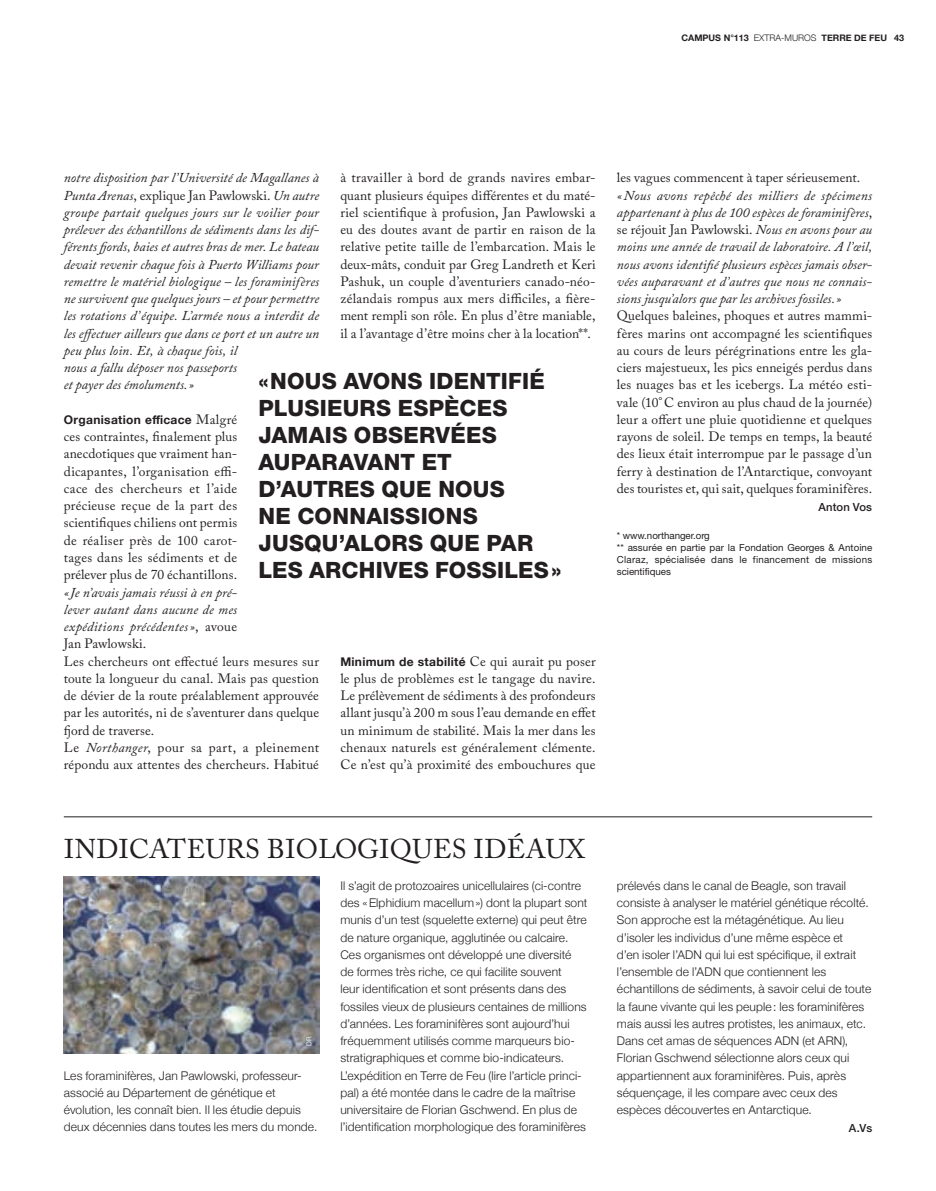
<style>
.page{position:relative;width:936px;height:1191px;background:#fff}
.page>*{position:absolute;margin:0;border:0;box-sizing:border-box;transform-origin:0 0}
._09_titre_encadré_ca{font:27px "Adobe Caslon Pro";letter-spacing:.015em;color:#231f20}
._07_exergue_noir_15{font:800 22.5px/27px "Helvetica Neue";letter-spacing:.01em;color:#231f20}
._03_texte_courant_ca{font:13.5px/17.2px "Adobe Caslon Pro";letter-spacing:.005em;color:#231f20;text-align:justify}
._03_texte_courant_ca-2{font:italic 13.5px/17.2px "Adobe Caslon Pro";letter-spacing:.005em;color:#231f20}
._08_texte_encadré_he{font:300 12px/17.2px "Helvetica Neue";letter-spacing:.01em;color:#231f20}
._03_texte_courant_ca-3{font:700 12px "Helvetica Neue";letter-spacing:.025em;color:#231f20}
._07_signature{font:500 11.25px "Helvetica Neue";letter-spacing:.01em;color:#231f20}
._05_références{font:9.75px/12px "Helvetica Neue";letter-spacing:.025em;color:#231f20;text-align:justify}
._05_références-2{font:9.75px "Helvetica Neue";letter-spacing:-.005em;color:#231f20}
.t1{font:700 9px "Helvetica Neue";color:#231f20}
._07_crédit{font:6.75px "Helvetica Neue";color:#fff}
.s1{font-weight:300}
.s2{font-style:normal}
.s3{font-family:"Adobe Caslon Pro";font-weight:400;font-size:13.5px}
.s4{font-style:italic}
</style>
<div class="page">
<img style="left:64px;top:876px;width:255px;height:178px">
<hr style="left:64px;top:816px;width:808px;height:1px;background:#231f20">
<p class="t1" style="left:681px;top:29px;width:224px">CAMPUS N°113 <span class="s1">EXTRA-MUROS</span> TERRE DE FEU 43</p>
<p class="_03_texte_courant_ca" style="left:340px;top:169px;width:257px">à travailler à bord de grands navires embar&shy;quant plusieurs équipes différentes et du maté&shy;riel scientifique à profusion, Jan Pawlowski a eu des doutes avant de partir en raison de la relative petite taille de l’embarcation. Mais le deux-mâts, conduit par Greg Landreth et Keri Pashuk, un couple d’aventuriers canado-néo&shy;zélandais rompus aux mers difficiles, a fière&shy;ment rempli son rôle. En plus d’être maniable, il a l’avantage d’être moins cher à la location**.</p>
<p class="_03_texte_courant_ca-2" style="left:64px;top:169px;width:257px">notre disposition par l’Université de Magallanes à Punta Arenas<span class="s2">, explique Jan Pawlowski.</span> Un autre groupe partait quelques jours sur le voilier pour prélever des échantillons de sédiments dans les dif&shy;férents fjords, baies et autres bras de mer. Le bateau devait revenir chaque fois à Puerto Williams pour remettre le matériel biologique – les foraminifères ne survivent que quelques jours – et pour permettre les rotations d’équipe. L’armée nous a interdit de les effectuer ailleurs que dans ce port et un autre un peu plus loin. Et, à chaque fois, il<br>nous a fallu déposer nos passeports<br>et payer des émoluments.»</p>
<p class="_03_texte_courant_ca-3" style="left:64px;top:409px;width:175px">Organisation efficace <span class="s3">Malgré</span></p>
<p class="_03_texte_courant_ca" style="left:64px;top:428px;width:175px">ces contraintes, finalement plus anecdotiques que vraiment han&shy;dicapantes, l’organisation effi&shy;cace des chercheurs et l’aide précieuse reçue de la part des scientifiques chiliens ont permis de réaliser près de 100 carot&shy;tages dans les sédiments et de prélever plus de 70 échantillons. <span class="s4">«Je n’avais jamais réussi à en pré&shy;lever autant dans aucune de mes expéditions précédentes»</span>, avoue Jan Pawlowski.</p>
<p class="_03_texte_courant_ca" style="left:64px;top:652px;width:257px">Les chercheurs ont effectué leurs mesures sur toute la longueur du canal. Mais pas question de dévier de la route préalablement approuvée par les autorités, ni de s’aventurer dans quelque fjord de traverse.</p>
<p class="_03_texte_courant_ca" style="left:64px;top:738px;width:257px">Le <span class="s4">Northanger</span>, pour sa part, a pleinement répondu aux attentes des chercheurs. Habitué</p>
<p class="_07_exergue_noir_15" style="left:258px;top:367px;width:304px">«NOUS AVONS IDENTIFIÉ<br>PLUSIEURS ESPÈCES<br>JAMAIS OBSERVÉES<br>AUPARAVANT ET<br>D’AUTRES QUE NOUS<br>NE CONNAISSIONS<br>JUSQU’ALORS QUE PAR<br>LES ARCHIVES FOSSILES»</p>
<p class="_03_texte_courant_ca-3" style="left:340px;top:650px;width:257px">Minimum de stabilité <span class="s3">Ce qui aurait pu poser</span></p>
<p class="_03_texte_courant_ca" style="left:340px;top:669px;width:257px">le plus de problèmes est le tangage du navire.<br>Le prélèvement de sédiments à des profondeurs allant jusqu’à 200 m sous l’eau demande en effet un minimum de stabilité. Mais la mer dans les chenaux naturels est généralement clémente.<br>Ce n’est qu’à proximité des embouchures que</p>
<p class="_03_texte_courant_ca" style="left:617px;top:169px;width:245px">les vagues commencent à taper sérieusement.</p>
<p class="_03_texte_courant_ca-2" style="left:617px;top:186px;width:257px;text-align:justify">« Nous avons repêché des milliers de spécimens appartenant à plus de 100 espèces de foraminifères<span class="s2">, se réjouit Jan Pawlowski.</span> Nous en avons pour au moins une année de travail de laboratoire. A l’œil, nous avons identifié plusieurs espèces jamais obser&shy;vées auparavant et d’autres que nous ne connais&shy;sions jusqu’alors que par les archives fossiles.»</p>
<p class="_03_texte_courant_ca" style="left:617px;top:307px;width:257px">Quelques baleines, phoques et autres mammi&shy;fères marins ont accompagné les scientifiques au cours de leurs pérégrinations entre les gla&shy;ciers majestueux, les pics enneigés perdus dans les nuages bas et les icebergs. La météo esti&shy;vale (10°C environ au plus chaud de la journée) leur a offert une pluie quotidienne et quelques rayons de soleil. De temps en temps, la beauté des lieux était interrompue par le passage d’un ferry à destination de l’Antarctique, convoyant des touristes et, qui sait, quelques foraminifères.</p>
<p class="_07_signature" style="left:818px;top:500px;width:55px">Anton Vos</p>
<p class="_05_références-2" style="left:617px;top:530px;width:94px">* www.northanger.org</p>
<p class="_05_références" style="left:617px;top:542px;width:257px">** assurée en partie par la Fondation Georges &amp; Antoine Claraz, spécialisée dans le financement de missions scientifiques</p>
<p class="_09_titre_encadré_ca" style="left:64px;top:832px;width:522px">INDICATEURS BIOLOGIQUES IDÉAUX</p>
<p class="_07_crédit" style="left:303px;top:1046px;width:11px;rotate:-90deg">DR</p>
<p class="_08_texte_encadré_he" style="left:64px;top:1066px;width:255px">Les foraminifères, Jan Pawlowski, professeur&shy;associé au Département de génétique et évolution, les connaît bien. Il les étudie depuis deux décennies dans toutes les mers du monde.</p>
<p class="_08_texte_encadré_he" style="left:340px;top:876px;width:248px">Il s’agit de protozoaires unicellulaires (ci-contre des «Elphidium macellum») dont la plupart sont munis d’un test (squelette externe) qui peut être de nature organique, agglutinée ou calcaire.</p>
<p class="_08_texte_encadré_he" style="left:340px;top:945px;width:248px">Ces organismes ont développé une diversité de formes très riche, ce qui facilite souvent<br>leur identification et sont présents dans des fossiles vieux de plusieurs centaines de millions d’années. Les foraminifères sont aujourd’hui fréquemment utilisés comme marqueurs bio&shy;stratigraphiques et comme bio-indicateurs.</p>
<p class="_08_texte_encadré_he" style="left:340px;top:1066px;width:247px">L’expédition en Terre de Feu (lire l’article princi&shy;pal) a été montée dans le cadre de la maîtrise universitaire de Florian Gschwend. En plus de l’identification morphologique des foraminifères</p>
<p class="_08_texte_encadré_he" style="left:617px;top:876px;width:256px">prélevés dans le canal de Beagle, son travail consiste à analyser le matériel génétique récolté.<br>Son approche est la métagénétique. Au lieu d’isoler les individus d’une même espèce et<br>d’en isoler l’ADN qui lui est spécifique, il extrait l’ensemble de l’ADN que contiennent les échantillons de sédiments, à savoir celui de toute la faune vivante qui les peuple: les foraminifères mais aussi les autres protistes, les animaux, etc.</p>
<p class="_08_texte_encadré_he" style="left:617px;top:1031px;width:234px">Dans cet amas de séquences ADN (et ARN), Florian Gschwend sélectionne alors ceux qui appartiennent aux foraminifères. Puis, après séquençage, il les compare avec ceux des espèces découvertes en Antarctique.</p>
<p class="_07_signature" style="left:848px;top:1121px;width:25px">A.Vs</p>
</div>
